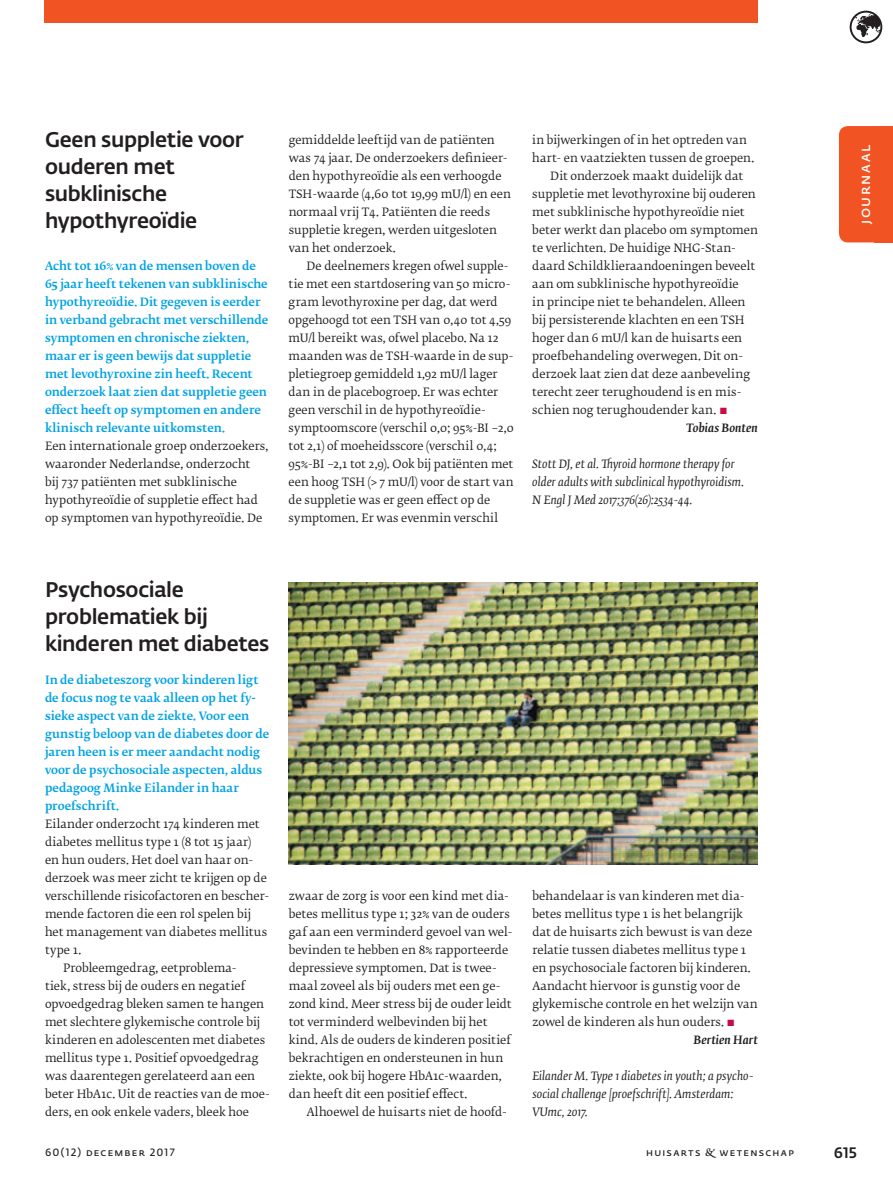
<style>
.page{position:relative;width:893px;height:1191px;background:#fff}
.page>*{position:absolute;margin:0;border:0;box-sizing:border-box;transform-origin:0 0}
.t1{font:500 21px/27px "Fedra Sans Pro";letter-spacing:-.015em;color:#231f20}
.t2{font:600 15px "Fedra Sans Pro";letter-spacing:.11em;color:#fff}
.t3{font:500 15px "Fedra Sans Pro";color:#231f20}
.t4{font:11.4px/18px "Fedra Serif B Pro";letter-spacing:.005em;color:#231f20}
.t5{font:500 11.4px/18px "Fedra Serif B Pro";color:#00a2e4}
.t6{font:italic 11.4px/18px "Fedra Serif B Pro";letter-spacing:.005em;color:#231f20}
.t7{font:italic 500 11.4px "Fedra Serif B Pro";letter-spacing:.005em;color:#231f20}
.t8{font:600 10.5px "Fedra Sans Pro";letter-spacing:.12em;color:#231f20}
.s1{font-family:"Fedra Serif B Pro Demi";color:#c70b45}
.s2{font-family:"Fedra Serif B Pro Demi";font-weight:400}
</style>
<div class="page">
<div style="left:45px;top:0;width:713px;height:23px;background:#f15422"></div>
<div style="left:839px;top:126px;width:54px;height:116px;background:#f15422;border-radius:9px"></div>
<div style="left:875px;top:126px;width:18px;height:116px;background:#f15422"></div>
<svg style="left:850px;top:11px;width:32px;height:32px"></svg>
<img style="left:289px;top:583px;width:469px;height:281px">
<h1 class="t1" style="left:45px;top:125px;width:200px">Geen suppletie voor ouderen met subklinische hypothyreoïdie</h1>
<p class="t5" style="left:45px;top:257px;width:225px">Acht tot 16% van de mensen boven de 65 jaar heeft tekenen van subklinische hypothyreoïdie. Dit gegeven is eerder in verband gebracht met verschillende symptomen en chronische ziekten, maar er is geen bewijs dat suppletie met levothyroxine zin heeft. Recent onderzoek laat zien dat suppletie geen effect heeft op symptomen en andere klinisch relevante uitkomsten.</p>
<p class="t4" style="left:45px;top:437px;width:225px">Een internationale groep onderzoekers, waaronder Nederlandse, onderzocht<br>bij 737 patiënten met subklinische hypothyreoïdie of suppletie effect had op symptomen van hypothyreoïdie. De</p>
<p class="t4" style="left:289px;top:131px;width:224px">gemiddelde leeftijd van de patiënten was 74 jaar. De onderzoekers definieer&shy;den hypothyreoïdie als een verhoogde TSH-waarde (4,60 tot 19,99 mU/l) en een normaal vrij T4. Patiënten die reeds suppletie kregen, werden uitgesloten van het onderzoek.</p>
<p class="t4" style="left:289px;top:257px;width:227px;text-indent:18px">De deelnemers kregen ofwel supple&shy;tie met een startdosering van 50 micro&shy;gram levothyroxine per dag, dat werd opgehoogd tot een TSH van 0,40 tot 4,59 mU/l bereikt was, ofwel placebo. Na 12 maanden was de TSH-waarde in de sup&shy;pletiegroep gemiddeld 1,92 mU/l lager dan in de placebogroep. Er was echter geen verschil in de hypothyreoïdie&shy;symptoomscore (verschil 0,0; 95%-BI –2,0 tot 2,1) of moeheidsscore (verschil 0,4; 95%-BI –2,1 tot 2,9). Ook bij patiënten met een hoog TSH (&gt; 7 mU/l) voor de start van de suppletie was er geen effect op de symptomen. Er was evenmin verschil</p>
<p class="t4" style="left:532px;top:131px;width:216px">in bijwerkingen of in het optreden van</p>
<p class="t4" style="left:532px;top:149px;width:223px">hart- en vaatziekten tussen de groepen.</p>
<p class="t4" style="left:550px;top:167px;width:194px">Dit onderzoek maakt duidelijk dat</p>
<p class="t4" style="left:532px;top:185px;width:225px">suppletie met levothyroxine bij ouderen</p>
<p class="t4" style="left:532px;top:203px;width:214px">met subklinische hypothyreoïdie niet</p>
<p class="t4" style="left:532px;top:221px;width:227px">beter werkt dan placebo om symptomen</p>
<p class="t4" style="left:532px;top:239px;width:205px">te verlichten. De huidige NHG-Stan-</p>
<p class="t4" style="left:532px;top:257px;width:224px">daard Schildklieraandoeningen beveelt</p>
<p class="t4" style="left:532px;top:275px;width:208px">aan om subklinische hypothyreoïdie</p>
<p class="t4" style="left:532px;top:293px;width:215px">in principe niet te behandelen. Alleen</p>
<p class="t4" style="left:532px;top:311px;width:214px">bij persisterende klachten en een TSH</p>
<p class="t4" style="left:532px;top:329px;width:211px">hoger dan 6 mU/l kan de huisarts een</p>
<p class="t4" style="left:532px;top:347px;width:213px">proefbehandeling overwegen. Dit on-</p>
<p class="t4" style="left:532px;top:365px;width:219px">derzoek laat zien dat deze aanbeveling</p>
<p class="t4" style="left:532px;top:383px;width:211px">terecht zeer terughoudend is en mis-</p>
<p class="t4" style="left:532px;top:401px;width:197px">schien nog terughoudender kan. <span class="s1">▪</span></p>
<p class="t7" style="left:686px;top:421px;width:73px">Tobias Bonten</p>
<p class="t6" style="left:532px;top:455px;width:213px">Stott DJ, et al. Thyroid hormone therapy for older adults with subclinical hypothyroidism.<br>N Engl J Med 2017;376(26):2534-44.</p>
<h2 class="t2" style="left:854px;top:224px;width:81px;rotate:-90deg">journaal</h2>
<h1 class="t1" style="left:45px;top:575px;width:226px">Psychosociale problematiek bij kinderen met diabetes</h1>
<p class="t5" style="left:45px;top:671px;width:226px">In de diabeteszorg voor kinderen ligt de focus nog te vaak alleen op het fy&shy;sieke aspect van de ziekte. Voor een gunstig beloop van de diabetes door de jaren heen is er meer aandacht nodig voor de psychosociale aspecten, aldus pedagoog Minke Eilander in haar proefschrift.</p>
<p class="t4" style="left:45px;top:815px;width:216px">Eilander onderzocht 174 kinderen met</p>
<p class="t4" style="left:45px;top:833px;width:208px">diabetes mellitus type 1 (8 tot 15 jaar)</p>
<p class="t4" style="left:45px;top:851px;width:210px">en hun ouders. Het doel van haar on-</p>
<p class="t4" style="left:45px;top:869px;width:223px">derzoek was meer zicht te krijgen op de</p>
<p class="t4" style="left:45px;top:887px;width:226px">verschillende risicofactoren en bescher-</p>
<p class="t4" style="left:45px;top:905px;width:207px">mende factoren die een rol spelen bij</p>
<p class="t4" style="left:45px;top:923px;width:224px">het management van diabetes mellitus</p>
<p class="t4" style="left:45px;top:941px;width:38px">type 1.</p>
<p class="t4" style="left:63px;top:959px;width:175px">Probleemgedrag, eetproblema-</p>
<p class="t4" style="left:45px;top:977px;width:202px">tiek, stress bij de ouders en negatief</p>
<p class="t4" style="left:45px;top:995px;width:221px">opvoedgedrag bleken samen te hangen</p>
<p class="t4" style="left:45px;top:1013px;width:217px">met slechtere glykemische controle bij</p>
<p class="t4" style="left:45px;top:1031px;width:222px">kinderen en adolescenten met diabetes</p>
<p class="t4" style="left:45px;top:1049px;width:215px">mellitus type 1. Positief opvoedgedrag</p>
<p class="t4" style="left:45px;top:1067px;width:212px">was daarentegen gerelateerd aan een</p>
<p class="t4" style="left:45px;top:1085px;width:227px">beter HbA1c. Uit de reacties van de moe-</p>
<p class="t4" style="left:45px;top:1103px;width:206px">ders, en ook enkele vaders, bleek hoe</p>
<p class="t8" style="left:45px;top:1144px;width:131px">60(12) december 2017</p>
<p class="t4" style="left:289px;top:887px;width:226px">zwaar de zorg is voor een kind met dia&shy;betes mellitus type 1; 32% van de ouders gaf aan een verminderd gevoel van wel&shy;bevinden te hebben en 8% rapporteerde depressieve symptomen. Dat is twee&shy;maal zoveel als bij ouders met een ge&shy;zond kind. Meer stress bij de ouder leidt tot verminderd welbevinden bij het kind. Als de ouders de kinderen positief bekrachtigen en ondersteunen in hun ziekte, ook bij hogere HbA1c-waarden, dan heeft dit een positief effect.</p>
<p class="t4" style="left:307px;top:1103px;width:202px">Alhoewel de huisarts niet de hoofd-</p>
<p class="t4" style="left:532px;top:887px;width:214px">behandelaar is van kinderen met dia-</p>
<p class="t4" style="left:532px;top:905px;width:212px">betes mellitus type 1 is het belangrijk</p>
<p class="t4" style="left:532px;top:923px;width:221px">dat de huisarts zich bewust is van deze</p>
<p class="t4" style="left:532px;top:941px;width:216px">relatie tussen diabetes mellitus type 1</p>
<p class="t4" style="left:532px;top:959px;width:220px">en psychosociale factoren bij kinderen.</p>
<p class="t4" style="left:532px;top:977px;width:209px">Aandacht hiervoor is gunstig voor de</p>
<p class="t4" style="left:532px;top:995px;width:227px">glykemische controle en het welzijn van</p>
<p class="t4" style="left:532px;top:1013px;width:205px">zowel de kinderen als hun ouders. <span class="s1">▪</span></p>
<p class="t7" style="left:693px;top:1033px;width:66px">Bertien Hart</p>
<p class="t6" style="left:532px;top:1067px;width:223px">Eilander M. Type 1 diabetes in youth; a psycho&shy;social challenge [proefschrift]. Amsterdam:<br>VUmc, 2017.</p>
<p class="t8" style="left:646px;top:1144px;width:149px">huisarts <span class="s2">&amp;</span> wetenschap</p>
<h2 class="t3" style="left:834px;top:1140px;width:25px">615</h2>
</div>
